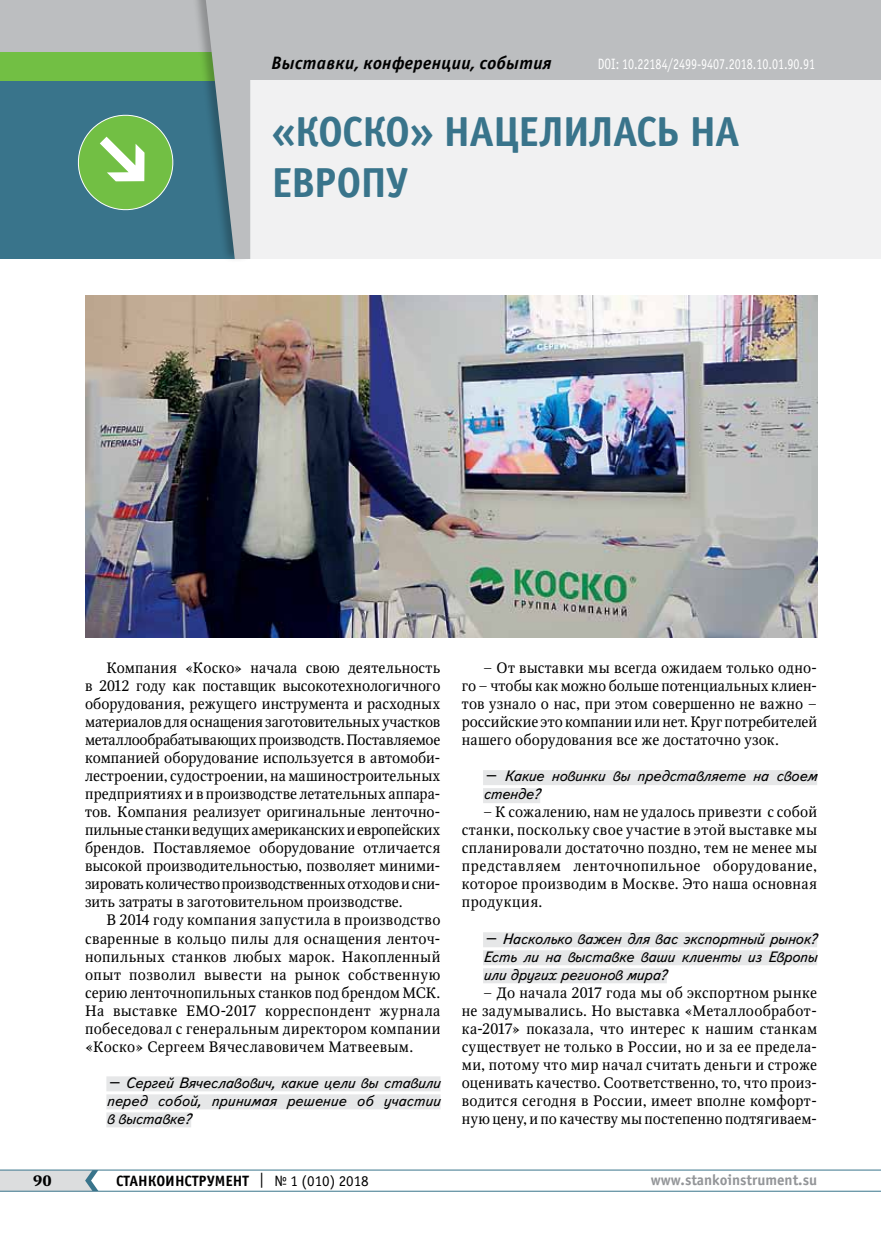
<style>
.page{position:relative;width:881px;height:1234px;background:#fff}
.page>*{position:absolute;margin:0;border:0;box-sizing:border-box;transform-origin:0 0}
.t1{font:700 42px/51px "Officina Sans C";letter-spacing:-.025em;color:#39748b}
.t2{font:italic 700 18px "Officina Sans C";letter-spacing:.015em;color:#000}
.t3{font:15px/18px "Octava";letter-spacing:.015em;color:#000;text-align:justify}
.t4{font:italic 15px/18px "Text Book C";letter-spacing:-.01em;color:#000;text-align:justify}
.t5{font:15px "Officina Sans C";color:#fff;scale:.8 1}
.t6{font:700 15px "Officina Sans C";color:#000}
.t7{font:700 15px "Officina Sans C";color:#939598}
.t8{font:700 15px "Octava";color:#000}
.s1{font-weight:400}
</style>
<div class="page">
<hr style="left:0;top:1190px;width:880px;height:1px;background:#39748b">
<hr style="left:0;top:1169px;width:880px;height:1px;background:#39748b">
<svg style="left:0;top:1169px;width:98px;height:21px;background:#cdd4d7"></svg>
<div style="left:0;top:0;width:880px;height:81px;background:#bcbec0"></div>
<div style="left:214px;top:81px;width:666px;height:178px;background:#f1f1f2"></div>
<div style="left:0;top:74px;width:236px;height:185px;background:#39748b"></div>
<svg style="left:77px;top:114px;width:97px;height:97px"></svg>
<div style="left:0;top:52px;width:222px;height:29px;background:#72bf44"></div>
<div style="left:190px;top:0;width:61px;height:263px;background:#000;opacity:.25"></div>
<svg style="left:206px;top:0;width:44px;height:259px"></svg>
<div style="left:106px;top:1076px;width:334px;height:15px;background:#e6e7e8"></div>
<div style="left:106px;top:1094px;width:334px;height:15px;background:#e6e7e8"></div>
<div style="left:106px;top:1112px;width:85px;height:15px;background:#e6e7e8"></div>
<div style="left:483px;top:770px;width:333px;height:15px;background:#e6e7e8"></div>
<div style="left:483px;top:788px;width:57px;height:15px;background:#e6e7e8"></div>
<div style="left:483px;top:932px;width:333px;height:15px;background:#e6e7e8"></div>
<div style="left:483px;top:950px;width:333px;height:15px;background:#e6e7e8"></div>
<div style="left:483px;top:968px;width:183px;height:15px;background:#e6e7e8"></div>
<img style="left:85px;top:295px;width:731px;height:342px">
<p class="t2" style="left:271px;top:53px;width:282px">Выставки, конференции, события</p>
<p class="t5" style="left:597px;top:56px;width:273px">DOI: 10.22184/2499-9407.2018.10.01.90.91</p>
<h1 class="t1" style="left:271px;top:107px;width:469px">«Коско» нацелилась на<br>Европу</h1>
<p class="t3" style="left:85px;top:659px;width:357px;text-indent:21px">Компания «Коско» начала свою деятельность в 2012 году как поставщик высокотехнологичного оборудования, режущего инструмента и расходных материалов для оснащения заготовительных участков металлообрабатывающих производств. Поставляемое компанией оборудование используется в автомоби&shy;лестроении, судостроении, на машиностроительных предприятиях и в производстве летательных аппара&shy;тов. Компания реализует оригинальные ленточно&shy;пильные станки ведущих американских и европейских брендов. Поставляемое оборудование отличается высокой производительностью, позволяет миними&shy;зировать количество производственных отходов и сни&shy;зить затраты в заготовительном производстве.</p>
<p class="t3" style="left:85px;top:911px;width:357px;text-indent:21px">В 2014 году компания запустила в производство сваренные в кольцо пилы для оснащения ленточ&shy;нопильных станков любых марок. Накопленный опыт позволил вывести на рынок собственную серию ленточнопильных станков под брендом МСК.<br>На выставке ЕМО-2017 корреспондент журнала побеседовал с генеральным директором компании «Коско» Сергеем Вячеславовичем Матвеевым.</p>
<p class="t4" style="left:106px;top:1073px;width:335px">– Сергей Вячеславович, какие цели вы ставили перед собой, принимая решение об участии в выставке?</p>
<p class="t3" style="left:461px;top:659px;width:357px;text-align:left;text-indent:21px">− От выставки мы всегда ожидаем только одно&shy;го – чтобы как можно больше потенциальных клиен&shy;тов узнало о нас, при этом совершенно не важно – российские это компании или нет. Круг потребителей нашего оборудования все же достаточно узок.</p>
<p class="t4" style="left:483px;top:767px;width:335px">– Какие новинки вы представляете на своем стенде?</p>
<p class="t3" style="left:461px;top:803px;width:357px;text-indent:21px">− К сожалению, нам не удалось привезти с собой станки, поскольку свое участие в этой выставке мы спланировали достаточно поздно, тем не менее мы представляем ленточнопильное оборудование, которое производим в Москве. Это наша основная продукция.</p>
<p class="t4" style="left:483px;top:929px;width:335px">– Насколько важен для вас экспортный рынок?<br>Есть ли на выставке ваши клиенты из Европы или других регионов мира?</p>
<p class="t3" style="left:461px;top:983px;width:357px;text-align:left;text-indent:21px">− До начала 2017 года мы об экспортном рынке не задумывались. Но выставка «Металлообработ&shy;ка-2017» показала, что интерес к нашим станкам существует не только в России, но и за ее предела&shy;ми, потому что мир начал считать деньги и строже оценивать качество. Соответственно, то, что произ&shy;водится сегодня в России, имеет вполне комфорт&shy;ную цену, и по качеству мы постепенно подтягиваем-</p>
<p class="t8" style="left:33px;top:1170px;width:20px">90</p>
<p class="t6" style="left:116px;top:1171px;width:254px">СТАНКОИНСТРУМЕНТ <span class="s1">| № 1 (010) 2018</span></p>
<p class="t7" style="left:650px;top:1171px;width:168px">www.stankoinstrument.su</p>
</div>
